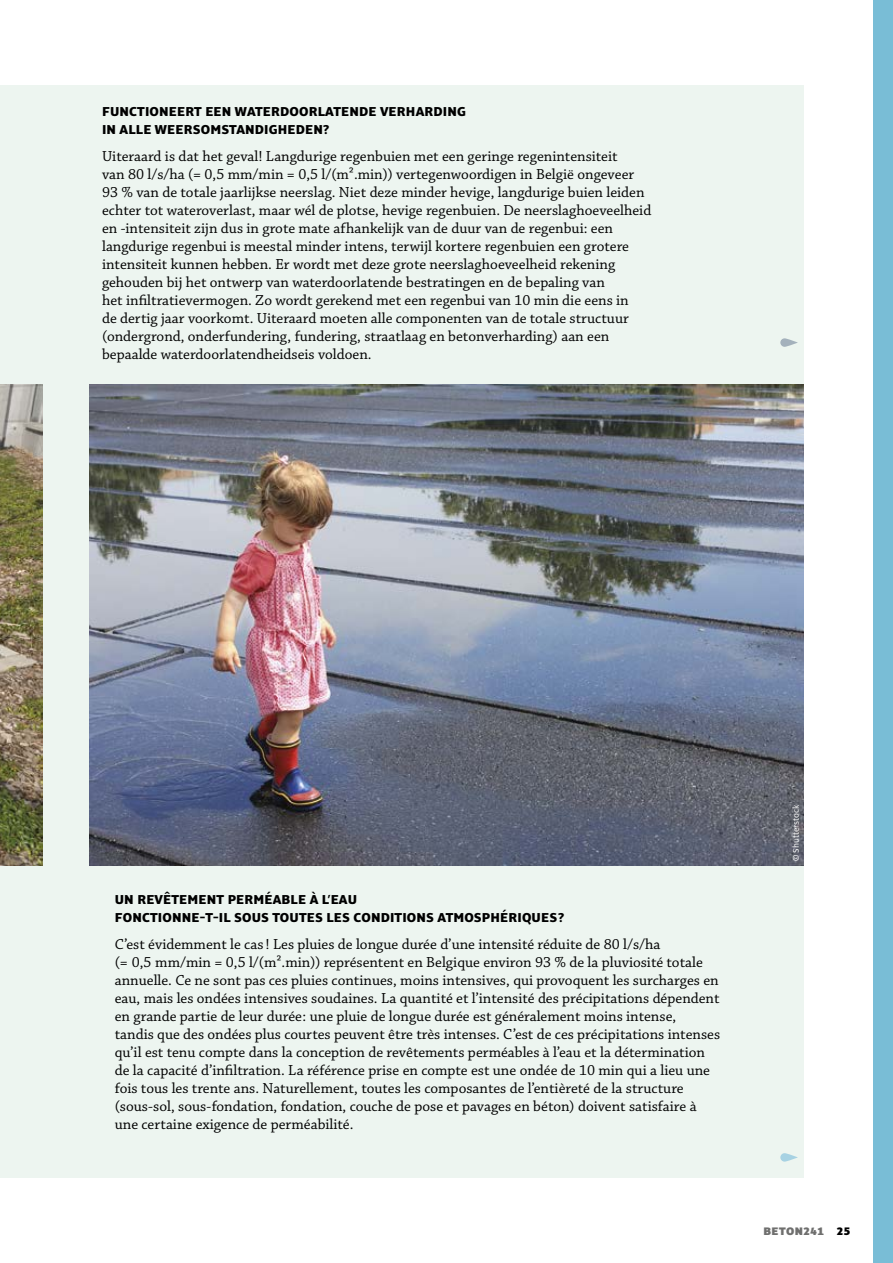
<style>
.page{position:relative;width:893px;height:1263px;background:#fff}
.page>*{position:absolute;margin:0;border:0;box-sizing:border-box;transform-origin:0 0}
.t1{font:15.3px/18px "Chaparral Pro";color:#000}
.t2{font:800 14.25px/18px "Alto Pro";letter-spacing:.01em;color:#000}
.t3{font:900 12px "Alto Pro";letter-spacing:.04em;color:#6f6f6e}
.t4{font:9px "Alto Pro";color:#fff}
.s1{color:#000}
</style>
<div class="page">
<div style="left:873px;top:0;width:20px;height:1263px;background:#79bdd6"></div>
<div style="left:0;top:85px;width:803px;height:1093px;background:#edf5f0"></div>
<img style="left:0;top:385px;width:43px;height:480px">
<img style="left:90px;top:385px;width:713px;height:480px">
<svg style="left:780px;top:1153px;width:18px;height:8px"></svg>
<svg style="left:780px;top:338px;width:18px;height:9px"></svg>
<p class="t2" style="left:102px;top:103px;width:365px">FUNCTIONEERT EEN WATERDOORLATENDE VERHARDING<br>IN ALLE WEERSOMSTANDIGHEDEN?</p>
<p class="t1" style="left:102px;top:148px;width:551px">Uiteraard is dat het geval! Langdurige regenbuien met een geringe regenintensiteit<br>van 80 l/s/ha (= 0,5 mm/min = 0,5 l/(m².min)) vertegenwoordigen in België ongeveer 93 % van de totale jaarlijkse neerslag. Niet deze minder hevige, langdurige buien leiden echter tot wateroverlast, maar wél de plotse, hevige regenbuien. De neerslaghoeveelheid en -intensiteit zijn dus in grote mate afhankelijk van de duur van de regenbui: een langdurige regenbui is meestal minder intens, terwijl kortere regenbuien een grotere intensiteit kunnen hebben. Er wordt met deze grote neerslaghoeveelheid rekening gehouden bij het ontwerp van waterdoorlatende bestratingen en de bepaling van<br>het infiltratievermogen. Zo wordt gerekend met een regenbui van 10 min die eens in<br>de dertig jaar voorkomt. Uiteraard moeten alle componenten van de totale structuur (ondergrond, onderfundering, fundering, straatlaag en betonverharding) aan een bepaalde waterdoorlatendheidseis voldoen.</p>
<p class="t2" style="left:115px;top:890px;width:451px">UN REVÊTEMENT PERMÉABLE À L’EAU<br>FONCTIONNE-T-IL SOUS TOUTES LES CONDITIONS ATMOSPHÉRIQUES?</p>
<p class="t1" style="left:115px;top:935px;width:607px">C’est évidemment le cas ! Les pluies de longue durée d’une intensité réduite de 80 l/s/ha<br>(= 0,5 mm/min = 0,5 l/(m².min)) représentent en Belgique environ 93 % de la pluviosité totale annuelle. Ce ne sont pas ces pluies continues, moins intensives, qui provoquent les surcharges en eau, mais les ondées intensives soudaines. La quantité et l’intensité des précipitations dépendent en grande partie de leur durée: une pluie de longue durée est généralement moins intense,<br>tandis que des ondées plus courtes peuvent être très intenses. C’est de ces précipitations intenses qu’il est tenu compte dans la conception de revêtements perméables à l’eau et la détermination de la capacité d’infiltration. La référence prise en compte est une ondée de 10 min qui a lieu une fois tous les trente ans. Naturellement, toutes les composantes de l’entièreté de la structure (sous-sol, sous-fondation, fondation, couche de pose et pavages en béton) doivent satisfaire à une certaine exigence de perméabilité.</p>
<p class="t4" style="left:790px;top:861px;width:58px;rotate:-90deg">© Shutterstock</p>
<p class="t3" style="left:763px;top:1223px;width:88px">BETON241 <span class="s1">25</span></p>
</div>
